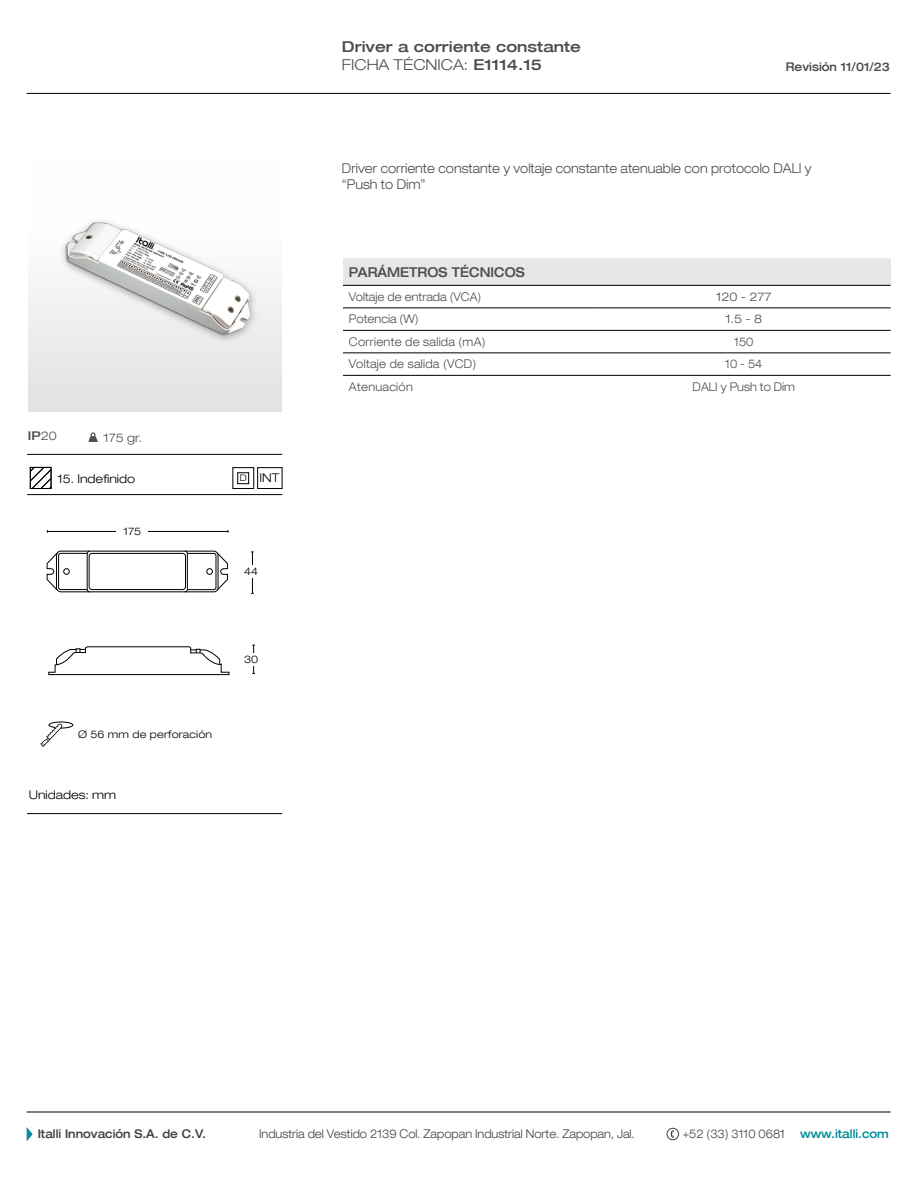
<style>
.page{position:relative;width:918px;height:1188px;background:#fff}
.page>*{position:absolute;margin:0;border:0;box-sizing:border-box;transform-origin:0 0}
.t1{font:500 expanded 15px "Helvetica 63";color:#4d4d4f}
.t2{font:300 expanded 15px "Helvetica 43";color:#4d4d4f}
.t3{font:300 expanded 13.5px/16.2px "Helvetica 43";color:#4d4d4f;scale:.9 1}
.t4{font:500 expanded 13.5px "Helvetica 63";color:#4d4d4f;scale:.9 1}
.t5{font:300 expanded 12px "Helvetica 43";color:#424242;scale:.9 1}
.t6{font:300 expanded 12px "Helvetica 43";color:#4d4d4f;scale:.9 1}
.t7{font:300 expanded 12px "Helvetica 43";letter-spacing:.025em;color:#4d4d4f;scale:.9 1}
.t8{font:300 expanded 12px "Helvetica 43";color:#000}
.t9{font:500 expanded 12px "Helvetica 63";color:#424242;scale:.9 1}
.t10{font:300 expanded 12px "Helvetica 43";color:#4d4d4f}
.t11{font:500 expanded 12px "Helvetica 63";color:#4d4d4f;scale:.9 1}
.t12{font:500 expanded 12px "Helvetica 63";color:#008c99;scale:.9 1}
.t13{font:500 expanded 12px "Helvetica 63";color:#4d4d4f}
.t14{font:300 expanded 10.5px "Helvetica 43";letter-spacing:.02em;color:#000}
.s1{font-family:"Helvetica 63";font-weight:500}
.s2{font-family:"Helvetica 43";font-weight:300}
.s3{font-size:9px}
</style>
<div class="page">
<hr style="left:27px;top:93px;width:864px;height:1px;background:#000">
<hr style="left:27px;top:1112px;width:864px;height:1px;background:#000">
<svg style="left:27px;top:1127px;width:6px;height:14px"></svg>
<svg style="left:670px;top:1130px;width:4px;height:8px"></svg>
<div style="left:667px;top:1128px;width:12px;height:12px;border:1px solid #424242;border-radius:50%"></div>
<svg style="left:88px;top:432px;width:10px;height:10px"></svg>
<hr style="left:27px;top:454px;width:255px;height:1px;background:#000">
<hr style="left:27px;top:494px;width:255px;height:1px;background:#000">
<hr style="left:27px;top:813px;width:255px;height:1px;background:#000">
<div style="left:28px;top:158px;width:254px;height:254px;background:linear-gradient(to bottom,#fff,#e3e3e3)"></div>
<div style="left:257px;top:467px;width:25px;height:22px;border:1px solid #000"></div>
<div style="left:233px;top:467px;width:21px;height:22px;border:1px solid #000"></div>
<div style="left:238px;top:473px;width:11px;height:11px;border:1px solid #000"></div>
<svg style="left:30px;top:467px;width:21px;height:22px"></svg>
<img style="left:41px;top:209px;width:229px;height:152px">
<hr style="left:47px;top:531px;width:181px;height:1px;background:#000">
<hr style="left:252px;top:552px;width:1px;height:41px;background:#000">
<svg style="left:252px;top:645px;width:3px;height:29px"></svg>
<svg style="left:46px;top:550px;width:182px;height:42px"></svg>
<svg style="left:48px;top:646px;width:182px;height:29px"></svg>
<div style="left:116px;top:525px;width:32px;height:13px;background:#fff"></div>
<div style="left:235px;top:565px;width:32px;height:13px;background:#fff"></div>
<div style="left:235px;top:653px;width:32px;height:13px;background:#fff"></div>
<svg style="left:41px;top:721px;width:33px;height:26px"></svg>
<div style="left:343px;top:258px;width:548px;height:27px;background:#e6e7e8"></div>
<hr style="left:343px;top:285px;width:254px;height:1px;background:#000">
<hr style="left:597px;top:285px;width:294px;height:1px;background:#000">
<hr style="left:343px;top:308px;width:254px;height:1px;background:#000">
<hr style="left:597px;top:308px;width:294px;height:1px;background:#000">
<hr style="left:343px;top:330px;width:254px;height:1px;background:#000">
<hr style="left:597px;top:330px;width:294px;height:1px;background:#000">
<hr style="left:343px;top:353px;width:254px;height:1px;background:#000">
<hr style="left:597px;top:353px;width:294px;height:1px;background:#000">
<hr style="left:343px;top:375px;width:254px;height:1px;background:#000">
<hr style="left:597px;top:375px;width:294px;height:1px;background:#000">
<p class="t1" style="left:342px;top:37px;width:241px">Driver a corriente constante</p>
<p class="t2" style="left:342px;top:56px;width:201px">FICHA TÉCNICA: <span class="s1">E1114.15</span></p>
<p class="t11" style="left:786px;top:59px;width:117px">Revisión 11/01/23</p>
<p class="t3" style="left:342px;top:160px;width:523px">Driver corriente constante y voltaje constante atenuable con protocolo DALI y “Push to Dim”</p>
<p class="t13" style="left:28px;top:429px;width:30px">IP<span class="s2">20</span></p>
<p class="t10" style="left:103px;top:430px;width:40px">175 gr.</p>
<p class="t8" style="left:57px;top:472px;width:79px">15. Indefinido</p>
<p class="t8" style="left:240px;top:470px;width:41px"><span class="s3">D</span> INT</p>
<p class="t14" style="left:123px;top:525px;width:19px">175</p>
<p class="t14" style="left:78px;top:728px;width:136px">Ø 56 mm de perforación</p>
<p class="t8" style="left:29px;top:788px;width:89px">Unidades: mm</p>
<p class="t14" style="left:244px;top:565px;width:16px">44</p>
<p class="t14" style="left:244px;top:653px;width:16px">30</p>
<p class="t4" style="left:349px;top:264px;width:197px">PARÁMETROS TÉCNICOS</p>
<p class="t6" style="left:349px;top:289px;width:149px">Voltaje de entrada (VCA)</p>
<p class="t10" style="left:716px;top:289px;width:57px">120 - 277</p>
<p class="t6" style="left:349px;top:312px;width:79px">Potencia (W)</p>
<p class="t10" style="left:726px;top:312px;width:38px">1.5 - 8</p>
<p class="t7" style="left:349px;top:334px;width:153px">Corriente de salida (mA)</p>
<p class="t6" style="left:734px;top:334px;width:23px">150</p>
<p class="t7" style="left:349px;top:357px;width:143px">Voltaje de salida (VCD)</p>
<p class="t6" style="left:725px;top:357px;width:43px">10 - 54</p>
<p class="t7" style="left:349px;top:379px;width:72px">Atenuación</p>
<p class="t6" style="left:693px;top:379px;width:115px">DALI y Push to Dim</p>
<p class="t9" style="left:38px;top:1127px;width:188px">Italli Innovación S.A. de C.V.</p>
<p class="t5" style="left:259px;top:1127px;width:419px">Industria del Vestido 2139 Col. Zapopan Industrial Norte. Zapopan, Jal.</p>
<p class="t5" style="left:683px;top:1127px;width:115px">+52 (33) 3110 0681</p>
<p class="t12" style="left:800px;top:1127px;width:100px">www.italli.com</p>
</div>
